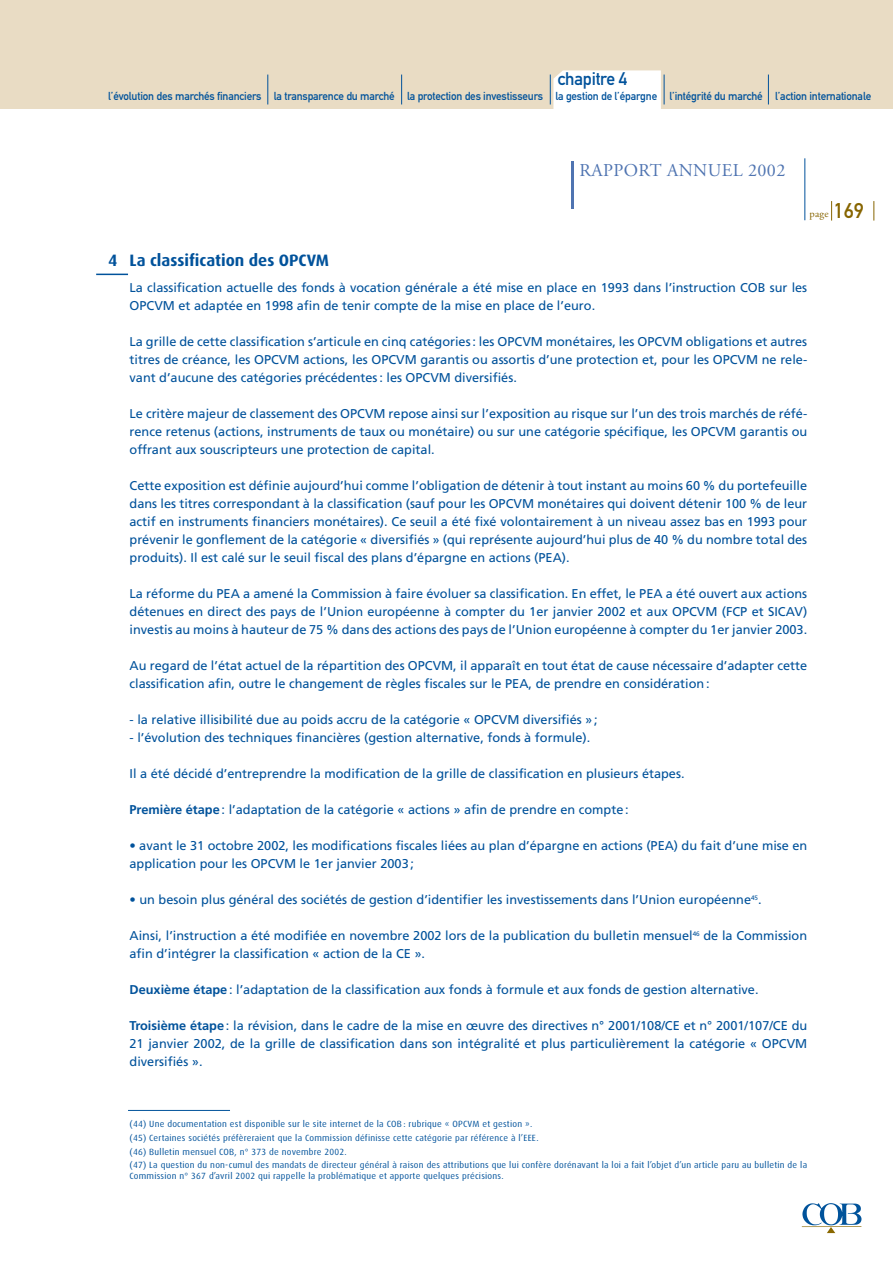
<style>
.page{position:relative;width:893px;height:1262px;background:#fff}
.page>*{position:absolute;margin:0;border:0;box-sizing:border-box;transform-origin:0 0}
.t1{font:18px "Adobe Garamond";letter-spacing:.025em;color:#4f74b1}
.t2{font:18px "DIN Mittelschrift";letter-spacing:-.015em;color:#00529b}
.t3{font:700 16.5px "Dax";color:#00529b}
.t4{font:12.75px/18px "Frutiger";color:#00529b;text-align:justify}
.t5{font:11.4px "DIN Mittelschrift";letter-spacing:-.015em;color:#00529b}
.t6{font:10.5px "Adobe Garamond";color:#876500}
.t7{font:9px/13.8px "Dax";letter-spacing:.025em;color:#00529b}
.s1{font-family:"DIN Mittelschrift";font-size:21px}
.s2{font-weight:700}
</style>
<div class="page">
<div style="left:0;top:0;width:892px;height:108px;background:#e9dcc4"></div>
<hr style="left:571px;top:161px;width:3px;height:47px;background:#4f74b1">
<hr style="left:804px;top:158px;width:1px;height:62px;background:#00529b">
<svg style="left:802px;top:1203px;width:59px;height:30px"></svg>
<hr style="left:801px;top:1226px;width:60px;height:1px;background:#8a6800">
<svg style="left:831px;top:201px;width:1px;height:19px"></svg>
<svg style="left:873px;top:201px;width:1px;height:19px"></svg>
<svg style="left:267px;top:75px;width:1px;height:29px"></svg>
<svg style="left:401px;top:75px;width:1px;height:29px"></svg>
<svg style="left:550px;top:70px;width:114px;height:39px;background:#fbfbfa"></svg>
<svg style="left:768px;top:75px;width:1px;height:29px"></svg>
<hr style="left:128px;top:1110px;width:102px;height:1px;background:#00529b">
<hr style="left:96px;top:274px;width:32px;height:1px;background:#00529b">
<h1 class="t2" style="left:558px;top:73px;width:71px">chapitre 4</h1>
<p class="t5" style="left:108px;top:92px;width:764px">l’évolution des marchés financiers la transparence du marché la protection des investisseurs la gestion de l’épargne l’intégrité du marché l’action internationale</p>
<h1 class="t1" style="left:579px;top:163px;width:207px">RAPPORT ANNUEL 2002</h1>
<p class="t6" style="left:809px;top:210px;width:56px">page <span class="s1">169</span></p>
<p class="t3" style="left:108px;top:253px;width:222px">4 La classification des OPCVM</p>
<p class="t4" style="left:129px;top:280px;width:679px">La classification actuelle des fonds à vocation générale a été mise en place en 1993 dans l’instruction COB sur les<br>OPCVM et adaptée en 1998 afin de tenir compte de la mise en place de l’euro.</p>
<p class="t4" style="left:129px;top:334px;width:679px">La grille de cette classification s’articule en cinq catégories : les OPCVM monétaires, les OPCVM obligations et autres titres de créance, les OPCVM actions, les OPCVM garantis ou assortis d’une protection et, pour les OPCVM ne rele&shy;vant d’aucune des catégories précédentes : les OPCVM diversifiés.</p>
<p class="t4" style="left:129px;top:406px;width:679px">Le critère majeur de classement des OPCVM repose ainsi sur l’exposition au risque sur l’un des trois marchés de réfé&shy;rence retenus (actions, instruments de taux ou monétaire) ou sur une catégorie spécifique, les OPCVM garantis ou offrant aux souscripteurs une protection de capital.</p>
<p class="t4" style="left:129px;top:478px;width:679px">Cette exposition est définie aujourd’hui comme l’obligation de détenir à tout instant au moins 60 % du portefeuille dans les titres correspondant à la classification (sauf pour les OPCVM monétaires qui doivent détenir 100 % de leur actif en instruments financiers monétaires). Ce seuil a été fixé volontairement à un niveau assez bas en 1993 pour prévenir le gonflement de la catégorie « diversifiés » (qui représente aujourd’hui plus de 40 % du nombre total des produits). Il est calé sur le seuil fiscal des plans d’épargne en actions (PEA).</p>
<p class="t4" style="left:129px;top:586px;width:679px">La réforme du PEA a amené la Commission à faire évoluer sa classification. En effet, le PEA a été ouvert aux actions détenues en direct des pays de l’Union européenne à compter du 1er janvier 2002 et aux OPCVM (FCP et SICAV) investis au moins à hauteur de 75 % dans des actions des pays de l’Union européenne à compter du 1er janvier 2003.</p>
<p class="t4" style="left:129px;top:658px;width:679px">Au regard de l’état actuel de la répartition des OPCVM, il apparaît en tout état de cause nécessaire d’adapter cette classification afin, outre le changement de règles fiscales sur le PEA, de prendre en considération :</p>
<p class="t4" style="left:129px;top:712px;width:469px">- la relative illisibilité due au poids accru de la catégorie « OPCVM diversifiés » ;</p>
<p class="t4" style="left:129px;top:730px;width:462px">- l’évolution des techniques financières (gestion alternative, fonds à formule).</p>
<p class="t4" style="left:129px;top:766px;width:556px">Il a été décidé d’entreprendre la modification de la grille de classification en plusieurs étapes.</p>
<p class="t4" style="left:129px;top:802px;width:500px"><span class="s2">Première étape</span>: l’adaptation de la catégorie « actions » afin de prendre en compte :</p>
<p class="t4" style="left:129px;top:838px;width:679px">• avant le 31 octobre 2002, les modifications fiscales liées au plan d’épargne en actions (PEA) du fait d’une mise en application pour les OPCVM le 1er janvier 2003 ;</p>
<p class="t4" style="left:129px;top:892px;width:633px">• un besoin plus général des sociétés de gestion d’identifier les investissements dans l’Union européenne<sup>45</sup>.</p>
<p class="t4" style="left:129px;top:928px;width:679px">Ainsi, l’instruction a été modifiée en novembre 2002 lors de la publication du bulletin mensuel<sup>46</sup> de la Commission afin d’intégrer la classification « action de la CE ».</p>
<p class="t4" style="left:129px;top:982px;width:630px"><span class="s2">Deuxième étape</span>: l’adaptation de la classification aux fonds à formule et aux fonds de gestion alternative.</p>
<p class="t4" style="left:129px;top:1018px;width:679px"><span class="s2">Troisième étape</span>: la révision, dans le cadre de la mise en œuvre des directives n° 2001/108/CE et n° 2001/107/CE du 21 janvier 2002, de la grille de classification dans son intégralité et plus particulièrement la catégorie « OPCVM diversifiés ».</p>
<p class="t7" style="left:129px;top:1117px;width:679px">(44) Une documentation est disponible sur le site internet de la COB : rubrique « OPCVM et gestion ».<br>(45) Certaines sociétés préfèreraient que la Commission définisse cette catégorie par référence à l’EEE.<br>(46) Bulletin mensuel COB, n° 373 de novembre 2002.<br>(47) La question du non-cumul des mandats de directeur général à raison des attributions que lui confère dorénavant la loi a fait l’objet d’un article paru au bulletin de la</p>
<p class="t7" style="left:129px;top:1169px;width:375px">Commission n° 367 d’avril 2002 qui rappelle la problématique et apporte quelques précisions.</p>
</div>
